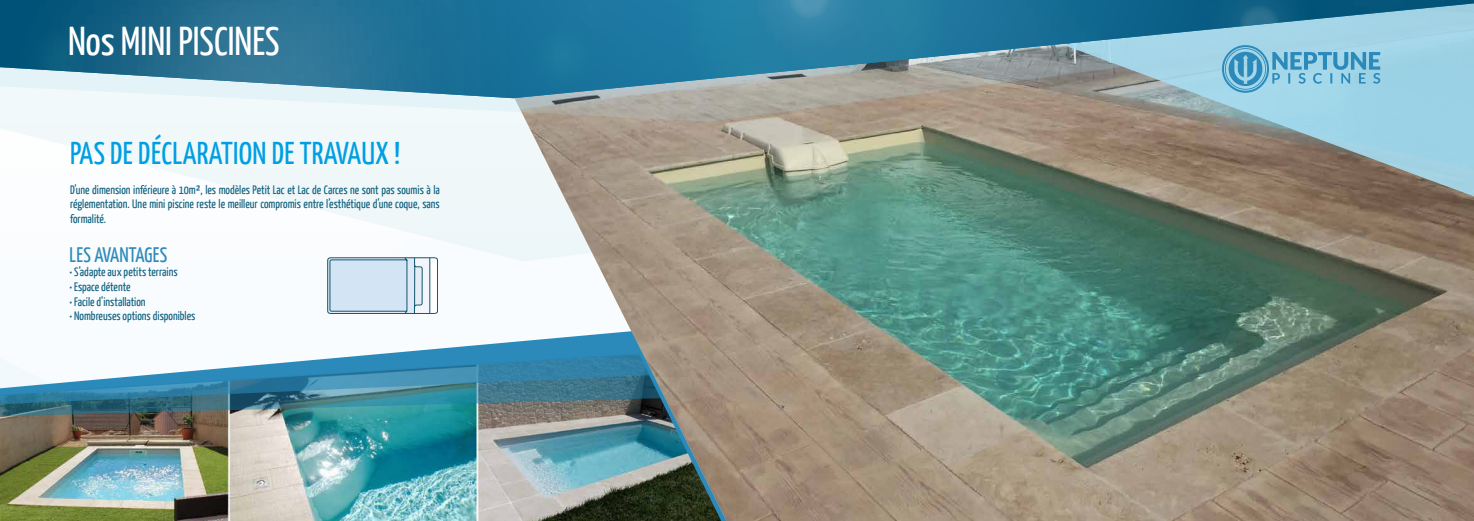
<style>
.page{position:relative;width:1474px;height:521px;background:#fff}
.page>*{position:absolute;margin:0;border:0;box-sizing:border-box;transform-origin:0 0}
.t1{font:40.25px "Yanone Kaffeesatz";color:#fff}
.t2{font:31.5px "Yanone Kaffeesatz";letter-spacing:.01em;color:#009fe3}
.t3{font:21px "Yanone Kaffeesatz";letter-spacing:.01em;color:#2c8aba}
.t4{font:12.25px/14.7px "Yanone Kaffeesatz";color:#116280;text-align:justify}
</style>
<div class="page">
<svg style="left:0;top:122px;width:510px;height:136px;fill:#f2f8fa"></svg>
<img style="left:510px;top:122px;width:963px;height:399px">
<svg style="left:0;top:98px;width:1062px;height:24px"></svg>
<svg style="left:1062px;top:98px;width:411px;height:113px;background:#8f948c"></svg>
<img style="left:0;top:0;width:1455px;height:98px">
<img style="left:277px;top:0;width:1085px;height:98px">
<svg style="left:585px;top:3px;width:13px;height:13px"></svg>
<svg style="left:1238px;top:5px;width:41px;height:41px"></svg>
<svg style="left:789px;top:0;width:41px;height:19px"></svg>
<svg style="left:391px;top:331px;width:335px;height:190px"></svg>
<img style="left:0;top:354px;width:721px;height:167px">
<img style="left:0;top:353px;width:661px;height:64px">
<svg style="left:0;top:353px;width:649px;height:52px"></svg>
<svg style="left:327px;top:257px;width:111px;height:57px;background:#c3d7e5"></svg>
<svg style="left:1221px;top:45px;width:159px;height:48px;background:#7ebeda"></svg>
<h1 class="t1" style="left:68px;top:17px;width:213px">Nos MINI PISCINES</h1>
<h2 class="t2" style="left:70px;top:134px;width:331px">PAS DE DÉCLARATION DE TRAVAUX !</h2>
<p class="t4" style="left:70px;top:182px;width:371px">D’une dimension inférieure à 10m², les modèles Petit Lac et Lac de Carces ne sont pas soumis à la réglementation. Une mini piscine reste le meilleur compromis entre l’esthétique d’une coque, sans formalité.</p>
<h3 class="t3" style="left:70px;top:242px;width:99px">LES AVANTAGES</h3>
<p class="t4" style="left:69px;top:264px;width:110px">• S’adapte aux petits terrains</p>
<p class="t4" style="left:69px;top:279px;width:62px">• Espace détente</p>
<p class="t4" style="left:69px;top:294px;width:78px">• Facile d’installation</p>
<p class="t4" style="left:69px;top:308px;width:127px">• Nombreuses options disponibles</p>
</div>
